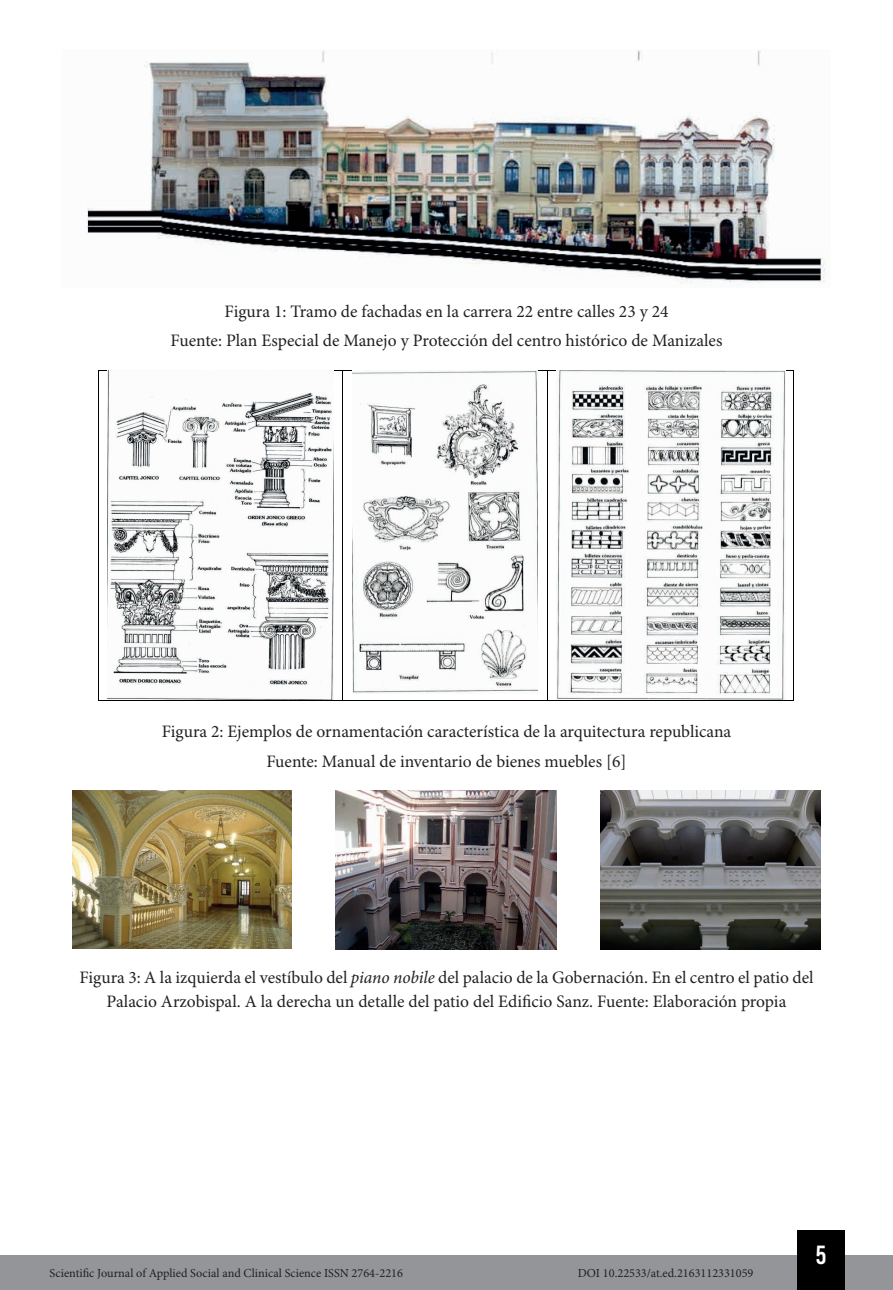
<style>
.page{position:relative;width:893px;height:1290px;background:#fff}
.page>*{position:absolute;margin:0;border:0;box-sizing:border-box;transform-origin:0 0}
.t1{font:26.25px "Bebas Kai";color:#fff}
.t2{font:17.5px/29.4px "Minion Pro";color:#231f20;text-align:center}
.t3{font:12.25px "Minion Pro";color:#231f20}
.s1{font-style:italic}
</style>
<div class="page">
<div style="left:0;top:1255px;width:893px;height:35px;background:#939598"></div>
<div style="left:797px;top:1230px;width:48px;height:60px;background:#000"></div>
<img style="left:87px;top:50px;width:742px;height:233px">
<hr style="left:99px;top:370px;width:243px;height:1px;background:#000001">
<hr style="left:343px;top:370px;width:205px;height:1px;background:#000001">
<hr style="left:548px;top:370px;width:246px;height:1px;background:#000001">
<hr style="left:98px;top:371px;width:1px;height:329px;background:#000001">
<hr style="left:99px;top:700px;width:243px;height:1px;background:#000001">
<hr style="left:342px;top:371px;width:1px;height:329px;background:#000001">
<hr style="left:343px;top:700px;width:205px;height:1px;background:#000001">
<hr style="left:548px;top:371px;width:1px;height:329px;background:#000001">
<hr style="left:548px;top:700px;width:246px;height:1px;background:#000001">
<hr style="left:794px;top:371px;width:1px;height:329px;background:#000001">
<img style="left:107px;top:371px;width:227px;height:329px">
<img style="left:353px;top:371px;width:185px;height:323px">
<img style="left:556px;top:371px;width:229px;height:329px">
<img style="left:73px;top:790px;width:219px;height:159px">
<img style="left:336px;top:790px;width:221px;height:160px">
<img style="left:600px;top:790px;width:221px;height:159px">
<p class="t2" style="left:171px;top:297px;width:553px">Figura 1: Tramo de fachadas en la carrera 22 entre calles 23 y 24<br>Fuente: Plan Especial de Manejo y Protección del centro histórico de Manizales</p>
<p class="t2" style="left:162px;top:718px;width:571px">Figura 2: Ejemplos de ornamentación característica de la arquitectura republicana<br>Fuente: Manual de inventario de bienes muebles [6]</p>
<p class="t2" style="left:79px;top:965px;width:736px;line-height:24.5px">Figura 3: A la izquierda el vestíbulo del <span class="s1">piano nobile</span> del palacio de la Gobernación. En el centro el patio del<br>Palacio Arzobispal. A la derecha un detalle del patio del Edificio Sanz. Fuente: Elaboración propia</p>
<p class="t3" style="left:50px;top:1266px;width:355px">Scientific Journal of Applied Social and Clinical Science ISSN 2764-2216</p>
<p class="t3" style="left:578px;top:1266px;width:177px">DOI 10.22533/at.ed.2163112331059</p>
<h1 class="t1" style="left:816px;top:1241px;width:12px">5</h1>
</div>
